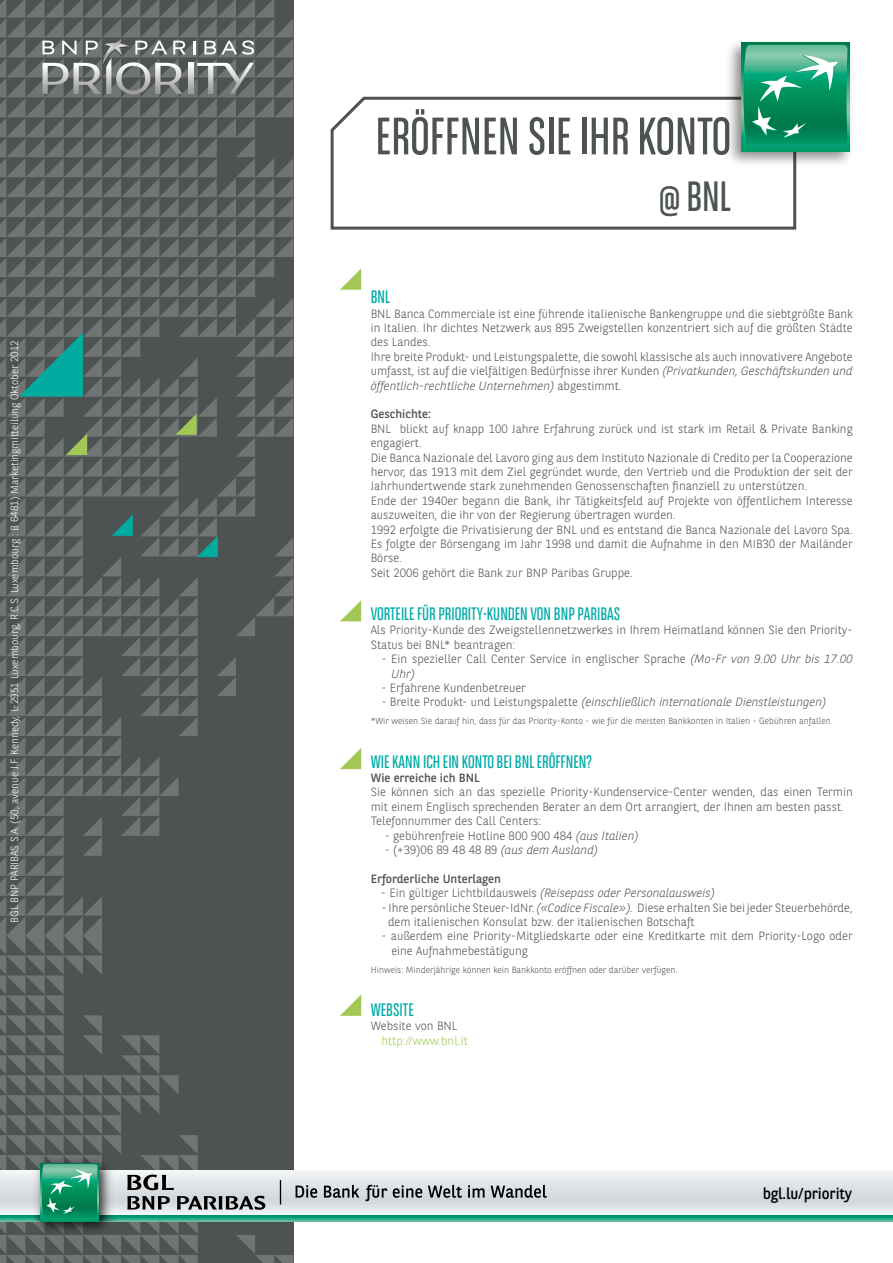
<style>
.page{position:relative;width:893px;height:1263px;background:#fff}
.page>*{position:absolute;margin:0;border:0;box-sizing:border-box;transform-origin:0 0}
.t1{font:52.5px "BNPP Sans Condensed";color:#4d5353}
.t2{font:42px "BNPP Sans Condensed";color:#4d5353}
.t3{font:18px "BNPP Sans Condensed";color:#00aca9}
.t4{font:15.75px "BNPP Sans";letter-spacing:-.005em;color:#000;scale:.95 1}
.t5{font:300 12px/14.4px "BNPP Sans";color:#4d5353}
.t6{font:italic 300 12px "BNPP Sans";color:#4d5353}
.t7{font:12px "BNPP Sans";color:#4d5353}
.t8{font:300 12px "BNPP Sans";color:#a1c854}
.t9{font:300 10.5px "BNPP Sans";letter-spacing:-.005em;color:#fff}
.t10{font:300 9px "BNPP Sans";color:#4d5353}
.s1{font-style:italic}
.s2{font-style:normal}
</style>
<div class="page">
<svg style="left:317px;top:1215px;width:576px;height:6px;background:#1ea381"></svg>
<svg style="left:317px;top:1172px;width:576px;height:42px;background:#e1e4e7"></svg>
<svg style="left:324px;top:1185px;width:35px;height:13px"></svg>
<svg style="left:365px;top:1185px;width:22px;height:16px"></svg>
<svg style="left:393px;top:1185px;width:29px;height:13px"></svg>
<svg style="left:428px;top:1185px;width:34px;height:13px"></svg>
<svg style="left:468px;top:1185px;width:17px;height:12px"></svg>
<svg style="left:491px;top:1185px;width:56px;height:13px"></svg>
<svg style="left:0;top:0;width:317px;height:1263px;background:#666e6d"></svg>
<svg style="left:340px;top:748px;width:21px;height:21px"></svg>
<svg style="left:340px;top:995px;width:21px;height:21px"></svg>
<svg style="left:340px;top:600px;width:21px;height:21px"></svg>
<svg style="left:340px;top:268px;width:21px;height:22px"></svg>
<svg style="left:330px;top:96px;width:467px;height:134px"></svg>
<img style="left:721px;top:42px;width:130px;height:129px">
<div style="left:741px;top:43px;width:109px;height:108px;background:linear-gradient(to right,#009d68,#009d68)"></div>
<svg style="left:743px;top:45px;width:105px;height:103px;background:#2fa37a"></svg>
<p class="t9" style="left:7px;top:923px;width:584px;rotate:-90deg">BGL BNP Paribas S.A. (50, avenue J.F. Kennedy, L-2951 Luxembourg, R.C.S. Luxembourg : B 6481) Marketingmitteilung Oktober 2012</p>
<h1 class="t1" style="left:375px;top:108px;width:357px">ERÖFFNEN SIE IHR KONTO</h1>
<h2 class="t2" style="left:658px;top:174px;width:58px">@ BNL</h2>
<h3 class="t3" style="left:371px;top:287px;width:21px">BNL</h3>
<p class="t5" style="left:371px;top:306px;width:484px">BNL Banca Commerciale ist eine führende italienische Bankengruppe und die siebtgrößte Bank in Italien. I hr dichtes Netzwerk aus 895 Zweigstellen konzentriert sich auf die größten Städte des Landes.<br>I hre breite Produkt- und Leistungspalette, die sowohl klassische als auch innovativere Angebote umfasst, ist auf die vielfältigen Bedürfnisse ihrer Kunden <span class="s1">(Privatkunden, Geschäftskunden und öffentlich-rechtliche Unternehmen)</span> abgestimmt.</p>
<p class="t7" style="left:371px;top:406px;width:62px">Geschichte:</p>
<p class="t5" style="left:371px;top:421px;width:484px">BNL blickt auf knapp 100 Jahre Erfahrung zurück und ist stark im Retail &amp; Private Banking engagiert.<br>Die Banca Nazionale del Lavoro ging aus dem I nstituto Nazionale di Credito per la Cooperazione hervor, das 1913 mit dem Ziel gegründet wurde, den Vertrieb und die Produktion der seit der Jahrhundertwende stark zunehmenden Genossenschaften finanziell zu unterstützen.<br>Ende der 1940er begann die Bank, ihr Tätigkeitsfeld auf Projekte von öffentlichem I nteresse auszuweiten, die ihr von der Regierung übertragen wurden.<br>1992 erfolgte die Privatisierung der BNL und es entstand die Banca Nazionale del Lavoro Spa.<br>Es folgte der Börsengang im Jahr 1998 und damit die Aufnahme in den MI B30 der Mailänder Börse.<br>Seit 2006 gehört die Bank zur BNP Paribas Gruppe.</p>
<h3 class="t3" style="left:371px;top:604px;width:251px">VORTEILE FÜR PRIORITY-KUNDEN VON BNP PARIBAS</h3>
<p class="t5" style="left:371px;top:622px;width:484px">Als Priority-Kunde des Zweigstellennetzwerkes in I hrem Heimatland können Sie den Priority-<br>Status bei BNL* beantragen:</p>
<p class="t5" style="left:391px;top:651px;width:463px;text-indent:-10px">- Ein spezieller Call Center Service in englischer Sprache <span class="s1">(Mo-Fr von 9.00 Uhr bis 17.00<br>Uhr)</span></p>
<p class="t5" style="left:381px;top:680px;width:146px">- Erfahrene Kundenbetreuer</p>
<p class="t6" style="left:381px;top:694px;width:446px"><span class="s2">- Breite Produkt- und Leistungspalette</span> (einschließlich internationale Dienstleistungen)</p>
<p class="t10" style="left:371px;top:715px;width:464px">*Wir weisen Sie darauf hin, dass für das Priority-Konto - wie für die meisten Bankkonten in Italien - Gebühren anfallen.</p>
<h3 class="t3" style="left:371px;top:752px;width:222px">WIE KANN ICH EIN KONTO BEI BNL ERÖFFNEN?</h3>
<p class="t7" style="left:371px;top:770px;width:110px">Wie erreiche ich BNL</p>
<p class="t5" style="left:371px;top:784px;width:483px">Sie können sich an das spezielle Priority-Kundenservice-Center wenden, das einen Termin mit einem Englisch sprechenden Berater an dem Ort arrangiert, der I hnen am besten passt.<br>Telefonnummer des Call Centers:</p>
<p class="t5" style="left:385px;top:828px;width:255px">- gebührenfreie Hotline 800 900 484 <span class="s1">(aus Italien)</span></p>
<p class="t5" style="left:385px;top:842px;width:215px">- (+39)06 89 48 48 89 <span class="s1">(aus dem Ausland)</span></p>
<p class="t7" style="left:371px;top:870px;width:132px">Erforderliche Unterlagen</p>
<p class="t6" style="left:381px;top:885px;width:335px"><span class="s2">- Ein gültiger Lichtbildausweis</span> (Reisepass oder Personalausweis)</p>
<p class="t5" style="left:388px;top:900px;width:466px;text-indent:-7px">- I hre persönliche Steuer-I dNr. <span class="s1">(«Codice Fiscale»).</span> Diese erhalten Sie bei jeder Steuerbehörde, dem italienischen Konsulat bzw. der italienischen Botschaft</p>
<p class="t5" style="left:391px;top:928px;width:463px;text-indent:-10px">- außerdem eine Priority-Mitgliedskarte oder eine Kreditkarte mit dem Priority-Logo oder eine Aufnahmebestätigung</p>
<p class="t10" style="left:371px;top:963px;width:308px">Hinweis: Minderjährige können kein Bankkonto eröffnen oder darüber verfügen.</p>
<h3 class="t3" style="left:371px;top:1000px;width:44px">WEBSITE</h3>
<p class="t5" style="left:371px;top:1018px;width:88px">Website von BNL</p>
<p class="t8" style="left:381px;top:1032px;width:88px">http://www.bnl.it</p>
<h3 class="t4" style="left:763px;top:1183px;width:96px">bgl.lu/priority</h3>
</div>
